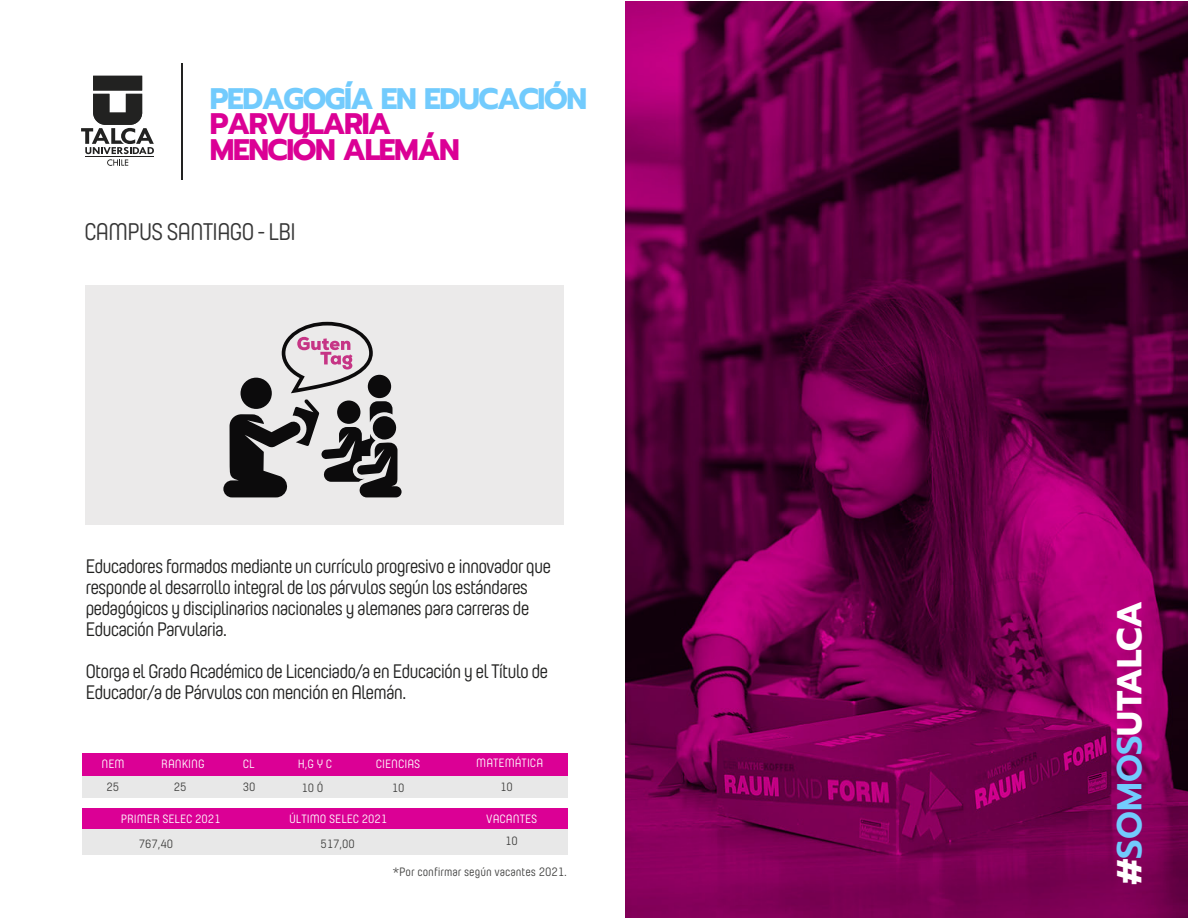
<style>
.page{position:relative;width:1188px;height:918px;background:#fff}
.page>*{position:absolute;margin:0;border:0;box-sizing:border-box;transform-origin:0 0}
.t1{font:700 34.5px "Prompt";letter-spacing:-.025em;color:#fff}
.t2{font:700 29.55px/25.5px "Prompt";letter-spacing:-.05em;color:#db0095}
.t3{font:700 29.55px "Prompt";letter-spacing:-.05em;color:#72cbfd}
.t4{font:24px "Yummo";letter-spacing:-.05em;color:#363636}
.t5{font:19.5px/21px "Yummo";letter-spacing:-.05em;color:#222221}
.t6{font:12.15px "Yummo";color:#3e3e3d}
.t7{font:12px "Yummo";color:#fff}
.t8{font:12px "Yummo";color:#3e3e3d}
.s1{font-weight:600;color:#72cbfd}
</style>
<div class="page">
<div style="left:86px;top:285px;width:478px;height:240px;background:#ebeaea"></div>
<hr style="left:182px;top:63px;width:1px;height:117px;background:#222221">
<svg style="left:81px;top:76px;width:73px;height:90px"></svg>
<hr style="left:85px;top:156px;width:69px;height:1px;background:#222221">
<div style="left:82px;top:753px;width:486px;height:24px;background:#db0095"></div>
<div style="left:83px;top:777px;width:485px;height:21px;background:#e8e8e8"></div>
<div style="left:82px;top:808px;width:486px;height:21px;background:#db0095"></div>
<div style="left:82px;top:830px;width:486px;height:25px;background:#e8e8e8"></div>
<div style="left:241px;top:378px;width:31px;height:31px;background:#0c0b0c;border-radius:50%"></div>
<div style="left:368px;top:375px;width:23px;height:23px;background:#0c0b0c;border-radius:50%"></div>
<svg style="left:223px;top:399px;width:179px;height:98px"></svg>
<svg style="left:282px;top:322px;width:91px;height:71px"></svg>
<img style="left:626px;top:2px;width:562px;height:916px">
<h2 class="t3" style="left:210px;top:76px;width:379px">PEDAGOGÍA EN EDUCACIÓN</h2>
<h2 class="t2" style="left:210px;top:111px;width:252px">PARVULARIA<br>MENCIÓN ALEMÁN</h2>
<p class="t4" style="left:84px;top:215px;width:213px">CAMPUS SANTIAGO - LBI</p>
<p class="t5" style="left:86px;top:554px;width:467px">Educadores formados mediante un currículo progresivo e innovador que responde al desarrollo integral de los párvulos según los estándares pedagógicos y disciplinarios nacionales y alemanes para carreras de Educación Parvularia.</p>
<p class="t5" style="left:86px;top:659px;width:464px">Otorga el Grado Académico de Licenciado/a en Educación y el Título de<br>Educador/a de Párvulos con mención en Alemán.</p>
<p class="t7" style="left:102px;top:755px;width:25px">NEM</p>
<p class="t7" style="left:161px;top:755px;width:45px">RANKING</p>
<p class="t7" style="left:243px;top:755px;width:13px">CL</p>
<p class="t7" style="left:298px;top:755px;width:36px">H,G Y C</p>
<p class="t7" style="left:376px;top:755px;width:46px">CIENCIAS</p>
<p class="t7" style="left:476px;top:754px;width:68px">MATEMÁTICA</p>
<p class="t8" style="left:107px;top:778px;width:14px">25</p>
<p class="t8" style="left:174px;top:778px;width:14px">25</p>
<p class="t8" style="left:243px;top:779px;width:14px">30</p>
<p class="t8" style="left:301px;top:779px;width:23px">10 Ó</p>
<p class="t8" style="left:392px;top:780px;width:14px">10</p>
<p class="t8" style="left:500px;top:779px;width:14px">10</p>
<p class="t7" style="left:121px;top:810px;width:101px">PRIMER SELEC 2021</p>
<p class="t7" style="left:289px;top:810px;width:100px">ÚLTIMO SELEC 2021</p>
<p class="t7" style="left:486px;top:810px;width:53px">VACANTES</p>
<p class="t8" style="left:139px;top:835px;width:36px">767,40</p>
<p class="t8" style="left:321px;top:835px;width:36px">517,00</p>
<p class="t8" style="left:505px;top:832px;width:14px">10</p>
<p class="t6" style="left:393px;top:863px;width:176px">*Por confirmar según vacantes 2021.</p>
<h1 class="t1" style="left:1103px;top:885px;width:286px;rotate:-90deg">#<span class="s1">SOMOS</span>UTALCA</h1>
</div>
